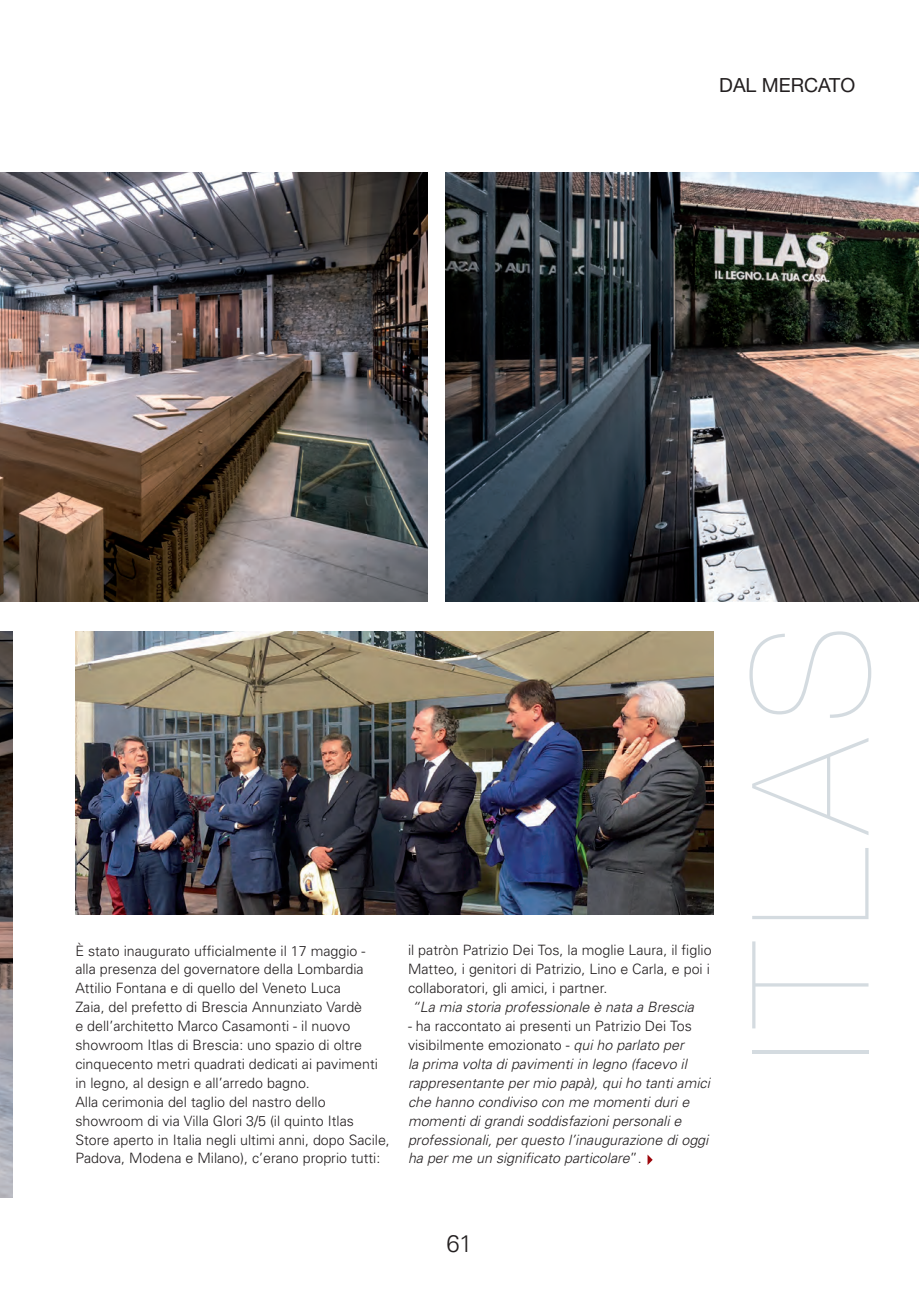
<style>
.page{position:relative;width:919px;height:1289px;background:#fff}
.page>*{position:absolute;margin:0;border:0;box-sizing:border-box;transform-origin:0 0}
.t1{font:200 162.75px "Helvetica Neue";color:#d4dbe0}
.t2{font:300 24px "Univers";color:#231f20}
.t3{font:19.5px "Helvetica Neue";color:#231f20}
.t4{font:300 14.25px/18.9px "Univers";color:#231f20}
.t5{font:italic 300 14.25px/18.9px "Univers";color:#231f20}
.s1{font-style:normal}
</style>
<div class="page">
<img style="left:0;top:631px;width:13px;height:566px">
<img style="left:0;top:172px;width:427px;height:430px">
<img style="left:445px;top:172px;width:473px;height:430px">
<img style="left:75px;top:631px;width:638px;height:283px">
<svg style="left:647px;top:1154px;width:5px;height:11px"></svg>
<h3 class="t3" style="left:719px;top:73px;width:137px">DAL MERCATO</h3>
<p class="t4" style="left:75px;top:941px;width:316px">È stato inaugurato ufficialmente il 17 maggio -<br>alla presenza del governatore della Lombardia Attilio Fontana e di quello del Veneto Luca<br>Zaia, del prefetto di Brescia Annunziato Vardè<br>e dell’architetto Marco Casamonti - il nuovo showroom Itlas di Brescia: uno spazio di oltre cinquecento metri quadrati dedicati ai pavimenti in legno, al design e all’arredo bagno.<br>Alla cerimonia del taglio del nastro dello showroom di via Villa Glori 3/5 (il quinto Itlas Store aperto in Italia negli ultimi anni, dopo Sacile, Padova, Modena e Milano), c’erano proprio tutti:</p>
<p class="t4" style="left:408px;top:941px;width:305px">il patròn Patrizio Dei Tos, la moglie Laura, il figlio<br>Matteo, i genitori di Patrizio, Lino e Carla, e poi i collaboratori, gli amici, i partner.</p>
<p class="t5" style="left:412px;top:997px;width:283px">“La mia storia professionale è nata a Brescia</p>
<p class="t5" style="left:408px;top:1016px;width:303px"><span class="s1">- ha raccontato ai presenti un Patrizio Dei Tos visibilmente emozionato -</span> qui ho parlato per<br>la prima volta di pavimenti in legno (facevo il rappresentante per mio papà), qui ho tanti amici che hanno condiviso con me momenti duri e momenti di grandi soddisfazioni personali e professionali, per questo l’inaugurazione di oggi ha per me un significato particolare<span class="s1">”.</span></p>
<h2 class="t2" style="left:446px;top:1228px;width:28px">61</h2>
<h1 class="t1" style="left:716px;top:1062px;width:440px;rotate:-90deg">ITLAS</h1>
</div>
